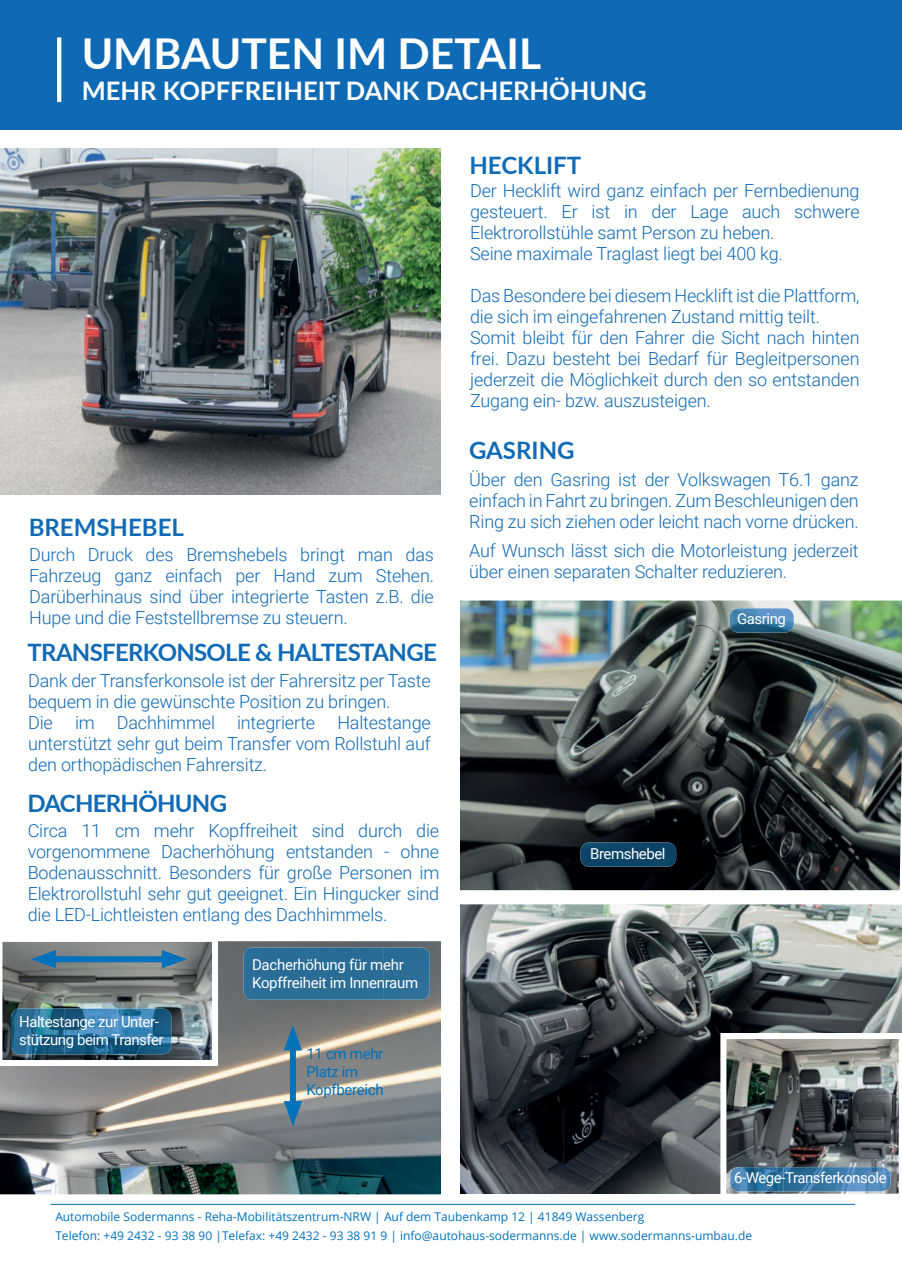
<style>
.page{position:relative;width:902px;height:1272px;background:#fff}
.page>*{position:absolute;margin:0;border:0;box-sizing:border-box;transform-origin:0 0}
.t1{font:700 42.45px "Lato";color:#fff}
.t2{font:700 25.5px "Lato";color:#fff}
.t3{font:700 24px "Lato";letter-spacing:-.025em;color:#116ab5}
.t4{font:700 24px "Lato";color:#116ab5}
.t5{font:300 18px/21px "Roboto";letter-spacing:-.01em;color:#116ab5}
.t6{font:15px/18px "Roboto";letter-spacing:-.03em;color:#fff}
.t7{font:15px/18px "Roboto";letter-spacing:-.02em;color:#0072bc}
.t8{font:12px/19.8px "Open Sans";color:#0072bc}
</style>
<div class="page">
<hr style="left:51px;top:1203px;width:804px;height:1px;background:#0072bc">
<div style="left:0;top:0;width:901px;height:135px;background:#0f6ab5"></div>
<img style="left:0;top:941px;width:441px;height:253px">
<img style="left:0;top:148px;width:441px;height:347px">
<svg style="left:57px;top:37px;width:4px;height:65px"></svg>
<div style="left:0;top:130px;width:901px;height:17px;background:#fff"></div>
<img style="left:460px;top:600px;width:441px;height:290px">
<div style="left:290px;top:1039px;width:6px;height:72px;background:#0072bc"></div>
<svg style="left:284px;top:1025px;width:18px;height:25px"></svg>
<svg style="left:284px;top:1101px;width:18px;height:25px"></svg>
<div style="left:243px;top:947px;width:186px;height:52px;background:#2b6c96"></div>
<img style="left:460px;top:904px;width:441px;height:289px">
<svg style="left:720px;top:1032px;width:181px;height:162px;background:#6f7474"></svg>
<img style="left:0;top:941px;width:218px;height:124px">
<img style="left:730px;top:1167px;width:160px;height:24px">
<img style="left:729px;top:608px;width:64px;height:24px">
<img style="left:580px;top:842px;width:96px;height:24px">
<h1 class="t1" style="left:82px;top:23px;width:461px">UMBAUTEN IM DETAIL</h1>
<h2 class="t2" style="left:82px;top:72px;width:566px">MEHR KOPFFREIHEIT DANK DACHERHÖHUNG</h2>
<h3 class="t4" style="left:469px;top:147px;width:113px">HECKLIFT</h3>
<h3 class="t4" style="left:29px;top:510px;width:157px">BREMSHEBEL</h3>
<p class="t5" style="left:29px;top:543px;width:406px;text-align:justify">Durch Druck des Bremshebels bringt man das Fahrzeug ganz einfach per Hand zum Stehen.<br>Darüberhinaus sind über integrierte Tasten z.B. die Hupe und die Feststellbremse zu steuern.</p>
<h3 class="t3" style="left:28px;top:634px;width:411px">TRANSFERKONSOLE &amp; HALTESTANGE</h3>
<p class="t5" style="left:28px;top:669px;width:404px">Dank der Transferkonsole ist der Fahrersitz per Taste bequem in die gewünschte Position zu bringen.<br>Die im Dachhimmel integrierte Haltestange unterstützt sehr gut beim Transfer vom Rollstuhl auf den orthopädischen Fahrersitz.</p>
<h3 class="t3" style="left:27px;top:785px;width:201px">DACHERHÖHUNG</h3>
<p class="t5" style="left:28px;top:819px;width:413px;text-align:justify">Circa 11 cm mehr Kopffreiheit sind durch die vorgenommene Dacherhöhung entstanden - ohne Bodenausschnitt. Besonders für große Personen im Elektrorollstuhl sehr gut geeignet. Ein Hingucker sind die LED-Lichtleisten entlang des Dachhimmels.</p>
<p class="t6" style="left:19px;top:1012px;width:146px">Haltestange zur Unter&shy;stützung beim Transfer</p>
<p class="t6" style="left:252px;top:954px;width:168px">Dacherhöhung für mehr<br>Kopffreiheit im Innenraum</p>
<p class="t7" style="left:306px;top:1043px;width:79px">11 cm mehr<br>Platz im<br>Kopfbereich</p>
<p class="t5" style="left:470px;top:179px;width:391px">Der Hecklift wird ganz einfach per Fernbedienung gesteuert. Er ist in der Lage auch schwere Elektrorollstühle samt Person zu heben.<br>Seine maximale Traglast liegt bei 400 kg.</p>
<p class="t5" style="left:470px;top:284px;width:391px">Das Besondere bei diesem Hecklift ist die Plattform, die sich im eingefahrenen Zustand mittig teilt.<br>Somit bleibt für den Fahrer die Sicht nach hinten frei. Dazu besteht bei Bedarf für Begleitpersonen jederzeit die Möglichkeit durch den so entstanden Zugang ein- bzw. auszusteigen.</p>
<h3 class="t4" style="left:469px;top:432px;width:107px">GASRING</h3>
<p class="t5" style="left:469px;top:468px;width:391px;text-align:justify">Über den Gasring ist der Volkswagen T6.1 ganz einfach in Fahrt zu bringen. Zum Beschleunigen den Ring zu sich ziehen oder leicht nach vorne drücken.</p>
<p class="t5" style="left:469px;top:539px;width:391px">Auf Wunsch lässt sich die Motorleistung jederzeit über einen separaten Schalter reduzieren.</p>
<p class="t6" style="left:737px;top:609px;width:50px">Gasring</p>
<p class="t6" style="left:590px;top:844px;width:77px">Bremshebel</p>
<p class="t6" style="left:734px;top:1168px;width:154px">6-Wege-Transferkonsole</p>
<p class="t8" style="left:55px;top:1205px;width:698px">Automobile Sodermanns - Reha-Mobilitätszentrum-NRW | Auf dem Taubenkamp 12 | 41849 Wassenberg<br>Telefon: +49 2432 - 93 38 90 |Telefax: +49 2432 - 93 38 91 9 | info@autohaus-sodermanns.de | www.sodermanns-umbau.de</p>
</div>
